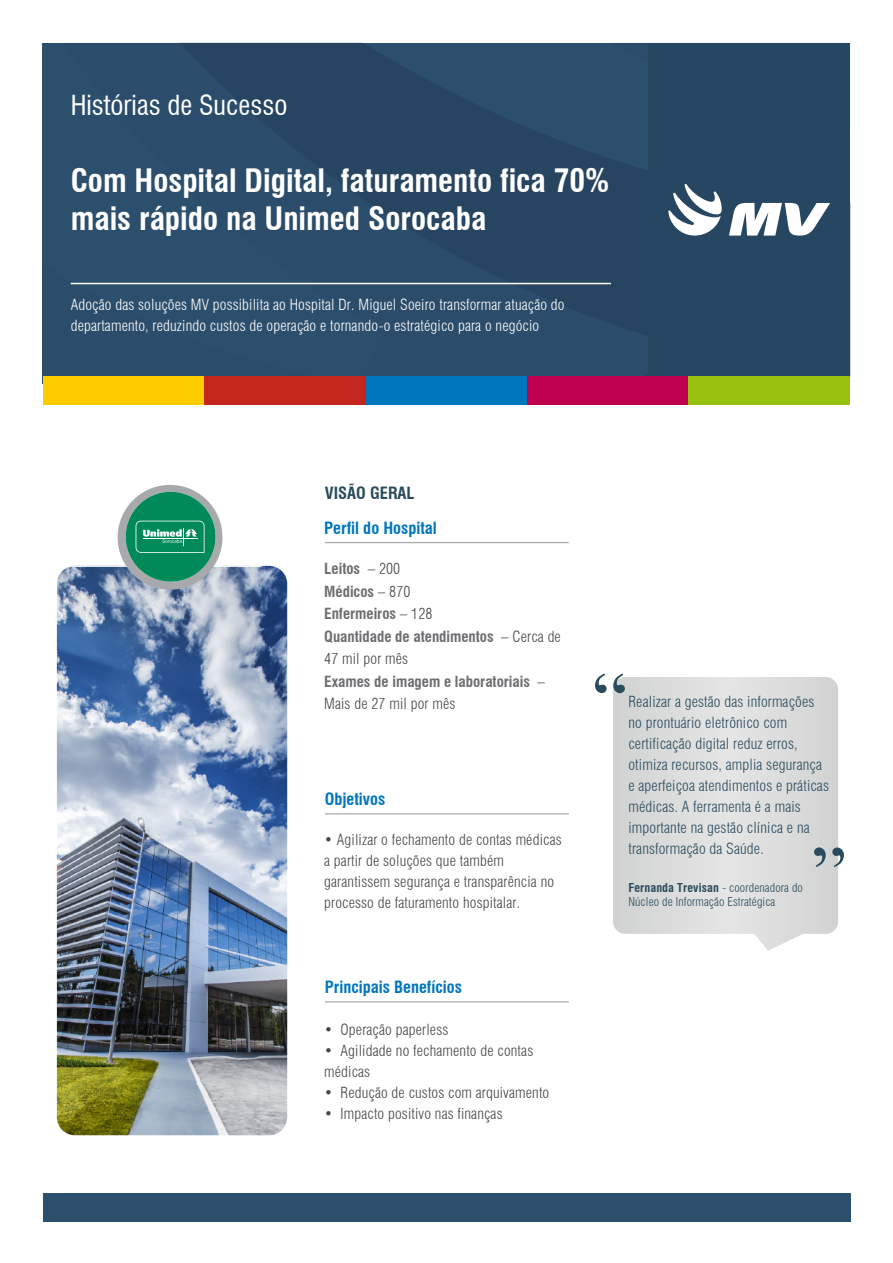
<style>
.page{position:relative;width:893px;height:1263px;background:#fff}
.page>*{position:absolute;margin:0;border:0;box-sizing:border-box;transform-origin:0 0}
.t1{font:700 condensed 31.5px/37.8px "Swiss 721 BT";color:#fff}
.t2{font:condensed 27px "Swiss 721 BT";color:#fff}
.t3{font:700 condensed 16.5px "Swiss 721 BT";color:#0176bd}
.t4{font:700 condensed 16.5px "Swiss 721 BT";color:#294b5d}
.t5{font:300 condensed 15px/21px "Swiss 721 BT";letter-spacing:.01em;color:#474747}
.t6{font:300 condensed 15px/21px "Swiss 721 BT";letter-spacing:.01em;color:#294b5d}
.t7{font:300 condensed 15px/21px "Swiss 721 BT";letter-spacing:.01em;color:#fff}
.t8{font:700 condensed 15px/22.5px "Swiss 721 BT";color:#6d6e71}
.t9{font:300 condensed 12px/14.4px "Swiss 721 BT";letter-spacing:.01em;color:#294b5d}
.s1{font-weight:300;color:#474747}
.s2{font-weight:700}
</style>
<div class="page">
<svg style="left:613px;top:677px;width:225px;height:274px;background:#dcdddd"></svg>
<hr style="left:325px;top:542px;width:244px;height:1px;background:#a7a9ac">
<svg style="left:595px;top:673px;width:30px;height:20px"></svg>
<svg style="left:814px;top:847px;width:30px;height:20px"></svg>
<hr style="left:325px;top:813px;width:244px;height:1px;background:#a7a9ac">
<hr style="left:325px;top:1001px;width:244px;height:1px;background:#a7a9ac">
<svg style="left:43px;top:43px;width:605px;height:334px;background:#2b4b68"></svg>
<div style="left:648px;top:43px;width:202px;height:334px;background:#274662"></div>
<svg style="left:729px;top:203px;width:101px;height:33px"></svg>
<svg style="left:668px;top:184px;width:54px;height:52px"></svg>
<hr style="left:71px;top:283px;width:540px;height:1px;background:#fff">
<div style="left:43px;top:377px;width:161px;height:28px;background:#fc0"></div>
<div style="left:366px;top:377px;width:161px;height:28px;background:#0076bd"></div>
<div style="left:527px;top:377px;width:162px;height:28px;background:#be0050"></div>
<div style="left:204px;top:377px;width:162px;height:28px;background:#c4261d"></div>
<div style="left:43px;top:1193px;width:807px;height:28px;background:#2d4f6e"></div>
<div style="left:689px;top:377px;width:161px;height:28px;background:#97bf0d"></div>
<img style="left:57px;top:566px;width:230px;height:569px">
<svg style="left:69px;top:566px;width:193px;height:1px"></svg>
<div style="left:118px;top:485px;width:104px;height:105px;background:#a7a9ac;border-radius:50%"></div>
<div style="left:126px;top:492px;width:90px;height:90px;background:#008a59;border-radius:45px"></div>
<svg style="left:136px;top:521px;width:69px;height:32px"></svg>
<h2 class="t2" style="left:71px;top:89px;width:218px">Histórias de Sucesso</h2>
<h1 class="t1" style="left:71px;top:162px;width:540px">Com Hospital Digital, faturamento fica 70% mais rápido na Unimed Sorocaba</h1>
<p class="t7" style="left:71px;top:294px;width:495px">Adoção das soluções MV possibilita ao Hospital Dr. Miguel Soeiro transformar atuação do departamento, reduzindo custos de operação e tornando-o estratégico para o negócio</p>
<p class="t4" style="left:325px;top:483px;width:91px">VISÃO GERAL</p>
<p class="t3" style="left:324px;top:518px;width:114px">Perfil do Hospital</p>
<p class="t8" style="left:324px;top:557px;width:238px">Leitos <span class="s1">– 200<br></span>Médicos <span class="s1">– 870<br></span>Enfermeiros <span class="s1">– 128<br></span>Quantidade de atendimentos <span class="s1">– Cerca de<br>47 mil por mês<br></span>Exames de imagem e laboratoriais <span class="s1">–<br>Mais de 27 mil por mês</span></p>
<p class="t3" style="left:325px;top:789px;width:62px">Objetivos</p>
<p class="t5" style="left:324px;top:829px;width:239px">• Agilizar o fechamento de contas médicas a partir de soluções que também garantissem segurança e transparência no processo de faturamento hospitalar.</p>
<p class="t3" style="left:325px;top:977px;width:139px">Principais Benefícios</p>
<p class="t5" style="left:324px;top:1019px;width:126px">• Operação paperless</p>
<p class="t5" style="left:324px;top:1040px;width:210px">• Agilidade no fechamento de contas médicas</p>
<p class="t5" style="left:324px;top:1082px;width:227px">• Redução de custos com arquivamento</p>
<p class="t5" style="left:324px;top:1103px;width:180px">• Impacto positivo nas finanças</p>
<p class="t6" style="left:628px;top:691px;width:202px">Realizar a gestão das informações no prontuário eletrônico com certificação digital reduz erros, otimiza recursos, amplia segurança e aperfeiçoa atendimentos e práticas médicas. A ferramenta é a mais importante na gestão clínica e na transformação da Saúde.</p>
<p class="t9" style="left:628px;top:880px;width:176px"><span class="s2">Fernanda Trevisan</span> - coordenadora do<br>Núcleo de Informação Estratégica</p>
</div>
